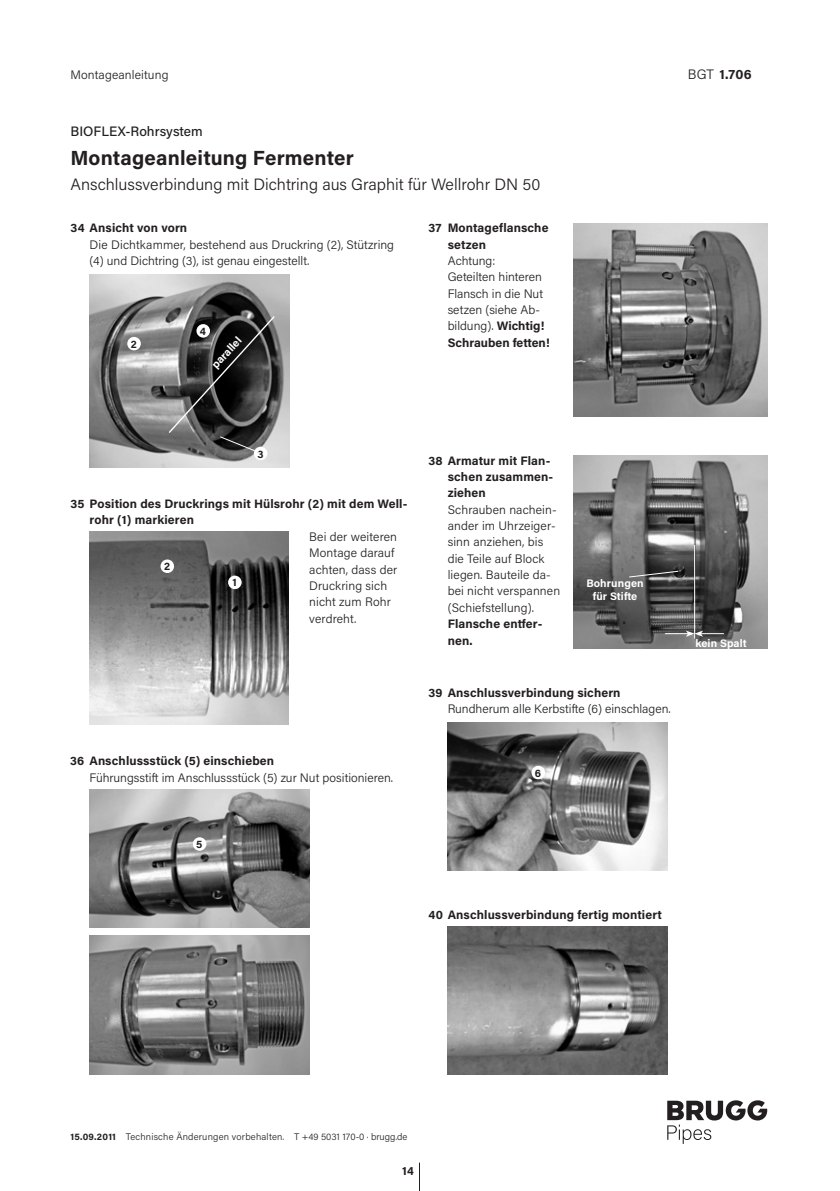
<style>
.page{position:relative;width:840px;height:1191px;background:#fff}
.page>*{position:absolute;margin:0;border:0;box-sizing:border-box;transform-origin:0 0}
.t1{font:700 20.4px "Acumin Pro";letter-spacing:.01em;color:#231f20}
.t2{font:300 16.4px "Acumin Pro";color:#231f20}
.t3{font:500 13.6px "Acumin Pro";color:#231f20}
.t4{font:700 13.6px "Acumin Pro";color:#231f20}
.t5{font:300 12.2px/16.4px "Acumin Pro";letter-spacing:.005em;color:#231f20}
.t6{font:700 12.2px/16.4px "Acumin Pro";letter-spacing:.01em;color:#231f20}
.t7{font:700 12px "Acumin Pro";color:#231f20}
.t8{font:700 11px/13px "Acumin Pro";letter-spacing:.01em;color:#fff;text-align:center}
.t9{font:700 11px "Acumin Pro";color:#231f20}
.t10{font:300 9.6px "Acumin Pro";letter-spacing:.02em;color:#231f20}
.s1{font-weight:300}
.s2{font-weight:700}
</style>
<div class="page">
<svg style="left:419px;top:1162px;width:1px;height:29px"></svg>
<svg style="left:667px;top:1100px;width:99px;height:43px"></svg>
<img style="left:90px;top:274px;width:200px;height:193px">
<img style="left:573px;top:223px;width:193px;height:193px">
<img style="left:90px;top:789px;width:219px;height:139px">
<div style="left:193px;top:837px;width:13px;height:13px;background:#fff;border-radius:50%"></div>
<img style="left:447px;top:926px;width:219px;height:148px">
<img style="left:447px;top:722px;width:220px;height:148px">
<div style="left:531px;top:766px;width:13px;height:13px;background:#fff;border-radius:50%"></div>
<div style="left:254px;top:446px;width:13px;height:14px;background:#fff;border-radius:50%"></div>
<svg style="left:167px;top:315px;width:109px;height:138px;background:#494949"></svg>
<img style="left:90px;top:935px;width:219px;height:139px">
<img style="left:573px;top:455px;width:193px;height:194px">
<hr style="left:694px;top:545px;width:1px;height:93px;background:#fff">
<svg style="left:664px;top:630px;width:59px;height:7px"></svg>
<svg style="left:628px;top:570px;width:50px;height:8px"></svg>
<img style="left:90px;top:532px;width:198px;height:192px">
<div style="left:160px;top:559px;width:14px;height:14px;background:#fff;border-radius:50%"></div>
<div style="left:228px;top:575px;width:13px;height:14px;background:#fff;border-radius:50%"></div>
<div style="left:127px;top:337px;width:14px;height:13px;background:#fff;border-radius:50%"></div>
<div style="left:196px;top:324px;width:14px;height:14px;background:#fff;border-radius:50%"></div>
<p class="t5" style="left:70px;top:66px;width:99px">Montageanleitung</p>
<p class="t4" style="left:687px;top:65px;width:65px"><span class="s1">BGT</span> 1.706</p>
<p class="t3" style="left:70px;top:122px;width:134px">BIOFLEX-Rohrsystem</p>
<h1 class="t1" style="left:70px;top:144px;width:285px">Montageanleitung Fermenter</h1>
<h2 class="t2" style="left:70px;top:173px;width:471px">Anschlussverbindung mit Dichtring aus Graphit für Wellrohr DN 50</h2>
<p class="t6" style="left:70px;top:219px;width:118px">34 Ansicht von vorn</p>
<p class="t5" style="left:90px;top:236px;width:306px">Die Dichtkammer, bestehend aus Druckring (2), Stützring (4) und Dichtring (3), ist genau eingestellt.</p>
<p class="t6" style="left:447px;top:219px;width:102px;text-indent:-19px">37 Montageflansche setzen</p>
<p class="t5" style="left:447px;top:252px;width:104px">Achtung:<br>Geteilten hinteren<br>Flansch in die Nut setzen (siehe Ab&shy;bildung). <span class="s2">Wichtig!<br>Schrauben fetten!</span></p>
<p class="t9" style="left:200px;top:323px;width:8px">4</p>
<p class="t8" style="left:208px;top:362px;width:40px;rotate:-48deg">parallel</p>
<p class="t9" style="left:131px;top:336px;width:8px">2</p>
<p class="t9" style="left:257px;top:446px;width:8px">3</p>
<p class="t6" style="left:90px;top:494px;width:319px;text-indent:-19px">35 Position des Druckrings mit Hülsrohr (2) mit dem Well&shy;rohr (1) markieren</p>
<p class="t9" style="left:164px;top:559px;width:8px">2</p>
<p class="t9" style="left:232px;top:575px;width:6px">1</p>
<p class="t5" style="left:309px;top:528px;width:90px">Bei der weiteren<br>Montage darauf achten, dass der<br>Druckring sich nicht zum Rohr verdreht.</p>
<p class="t6" style="left:70px;top:752px;width:205px">36 Anschlussstück (5) einschieben</p>
<p class="t5" style="left:89px;top:768px;width:305px">Führungsstift im Anschlussstück (5) zur Nut positionieren.</p>
<p class="t6" style="left:447px;top:451px;width:107px;text-indent:-19px">38 Armatur mit Flan&shy;schen zusammen&shy;ziehen</p>
<p class="t5" style="left:447px;top:501px;width:114px">Schrauben nachein&shy;ander im Uhrzeiger&shy;sinn anziehen, bis die Teile auf Block liegen. Bauteile da&shy;bei nicht verspannen (Schiefstellung).</p>
<p class="t6" style="left:447px;top:615px;width:96px">Flansche entfer&shy;nen.</p>
<p class="t8" style="left:586px;top:576px;width:59px">Bohrungen für Stifte</p>
<p class="t6" style="left:428px;top:684px;width:193px">39 Anschlussverbindung sichern</p>
<p class="t5" style="left:447px;top:700px;width:224px">Rundherum alle Kerbstifte (6) einschlagen.</p>
<p class="t9" style="left:534px;top:765px;width:8px">6</p>
<p class="t9" style="left:196px;top:836px;width:8px">5</p>
<p class="t6" style="left:428px;top:905px;width:235px">40 Anschlussverbindung fertig montiert</p>
<p class="t8" style="left:695px;top:636px;width:53px">kein Spalt</p>
<p class="t10" style="left:70px;top:1129px;width:376px"><span class="s2">15.09.2011</span> Technische Änderungen vorbehalten. T +49 5031 170-0 · brugg.de Seite 7</p>
<p class="t7" style="left:402px;top:1162px;width:13px">14</p>
</div>
